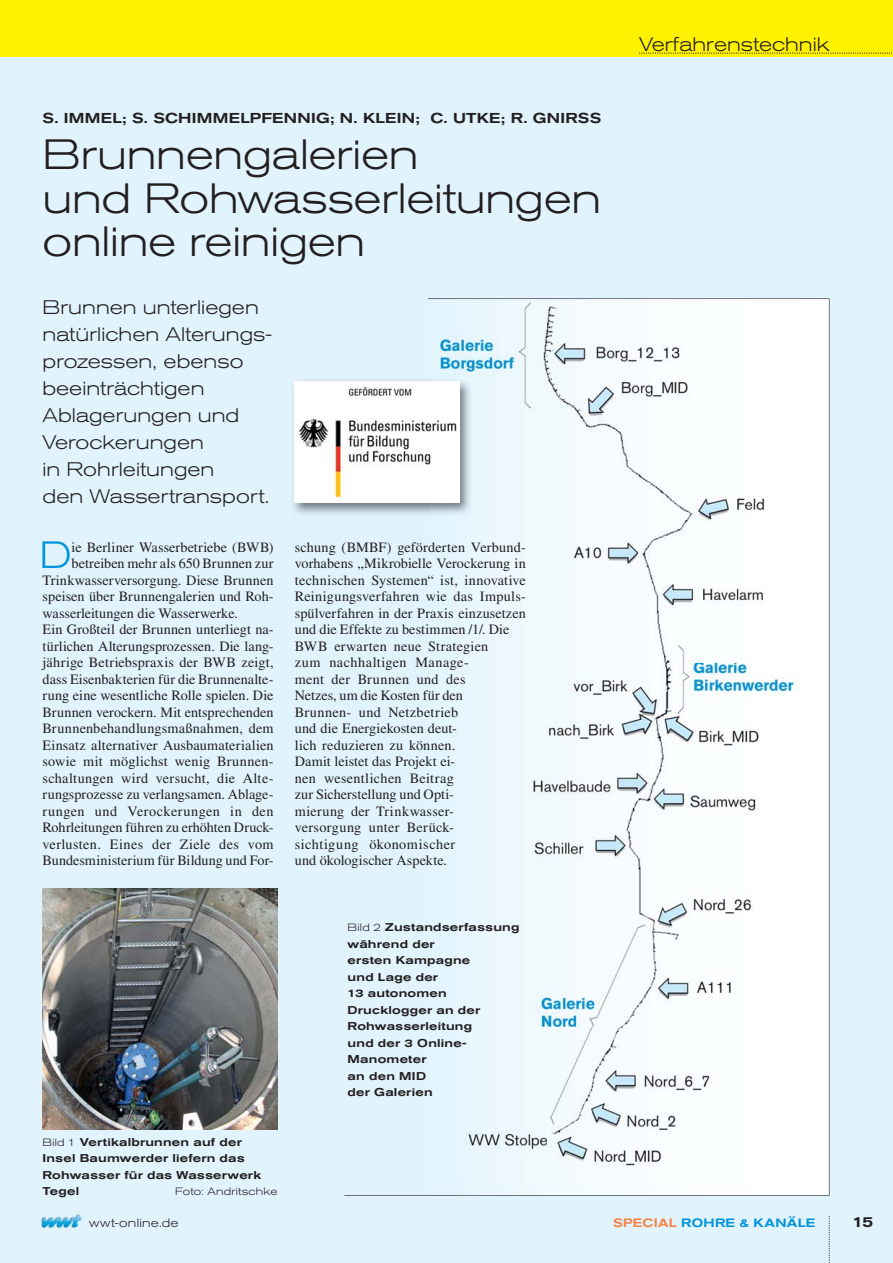
<style>
.page{position:relative;width:893px;height:1263px;background:#e1f3fd}
.page>*{position:absolute;margin:0;border:0;box-sizing:border-box;transform-origin:0 0}
.t1{font:300 expanded 42px/43.5px "Akzidenz Grotesk BQ";letter-spacing:-.005em;color:#231f20}
.t2{font:300 expanded 37.65px "Akzidenz Grotesk BQ";color:#0095d9}
.t3{font:300 expanded 19.5px/27px "Akzidenz Grotesk BQ";letter-spacing:.005em;color:#231f20}
.t4{font:500 expanded 15px "Akzidenz Grotesk BQ";color:#231f20}
.t5{font:14.25px/16.5px "Times LT Std";letter-spacing:.01em;color:#231f20}
.t6{font:500 expanded 14.25px "Akzidenz Grotesk BQ";letter-spacing:.015em;color:#231f20}
.t7{font:14.25px "Times LT Std";letter-spacing:.035em;color:#231f20}
.t8{font:500 expanded 12px "Akzidenz Grotesk BQ";letter-spacing:.02em;color:#0095d9}
.t9{font:300 expanded 12px "Akzidenz Grotesk BQ";letter-spacing:.02em;color:#231f20}
.t10{font:500 expanded 11.25px/16.5px "Akzidenz Grotesk BQ";letter-spacing:.015em;color:#231f20}
.t11{font:300 expanded 10.5px "Akzidenz Grotesk BQ";letter-spacing:.025em;color:#231f20}
.s1{font-weight:300;font-size:10.5px}
.s2{color:#f58345}
</style>
<div class="page">
<div style="left:0;top:0;width:893px;height:56px;background:#fff200"></div>
<svg style="left:639px;top:53px;width:254px;height:1px"></svg>
<svg style="left:829px;top:1216px;width:1px;height:47px"></svg>
<img style="left:41px;top:1212px;width:42px;height:17px">
<img style="left:293px;top:380px;width:51px;height:134px">
<img style="left:295px;top:382px;width:49px;height:121px">
<img style="left:43px;top:888px;width:234px;height:241px">
<svg style="left:344px;top:298px;width:485px;height:898px;fill:#f5fbff"></svg>
<p class="t6" style="left:43px;top:112px;width:560px">S. IMMEL; S. SCHIMMELPFENNIG; N. KLEIN; C. UTKE; R. GNIRSS</p>
<h1 class="t1" style="left:43px;top:137px;width:560px">Brunnengalerien<br>und Rohwasserleitungen online reinigen</h1>
<h3 class="t3" style="left:43px;top:296px;width:231px">Brunnen unterliegen natürlichen Alterungs&shy;prozessen, ebenso beeinträchtigen<br>Ablagerungen und<br>Verockerungen<br>in Rohrleitungen<br>den Wassertransport.</h3>
<h2 class="t2" style="left:39px;top:541px;width:34px">D</h2>
<p class="t5" style="left:72px;top:540px;width:203px">ie Berliner Wasserbetriebe (BWB)</p>
<p class="t5" style="left:72px;top:557px;width:204px">betreiben mehr als 650 Brunnen zur</p>
<p class="t5" style="left:43px;top:573px;width:233px">Trinkwasserversorgung. Diese Brunnen</p>
<p class="t5" style="left:43px;top:590px;width:233px">speisen über Brunnengalerien und Roh-</p>
<p class="t5" style="left:43px;top:606px;width:197px">wasserleitungen die Wasserwerke.</p>
<p class="t5" style="left:43px;top:623px;width:233px">Ein Großteil der Brunnen unterliegt na-</p>
<p class="t5" style="left:43px;top:639px;width:233px">türlichen Alterungsprozessen. Die lang-</p>
<p class="t5" style="left:43px;top:656px;width:233px">jährige Betriebs praxis der BWB zeigt,</p>
<p class="t5" style="left:43px;top:672px;width:233px">dass Eisenbakterien für die Brunnenalte-</p>
<p class="t5" style="left:43px;top:689px;width:233px">rung eine wesentliche Rolle spielen. Die</p>
<p class="t5" style="left:43px;top:705px;width:233px">Brunnen verockern. Mit entsprechenden</p>
<p class="t5" style="left:43px;top:722px;width:233px">Brunnenbehandlungsmaßnahmen, dem</p>
<p class="t5" style="left:43px;top:738px;width:233px">Einsatz alternativer Ausbaumaterialien</p>
<p class="t5" style="left:43px;top:755px;width:233px">sowie mit möglichst wenig Brunnen-</p>
<p class="t5" style="left:43px;top:771px;width:233px">schaltungen wird versucht, die Alte-</p>
<p class="t5" style="left:43px;top:788px;width:233px">rungsprozesse zu verlangsamen. Ablage-</p>
<p class="t7" style="left:43px;top:806px;width:233px">rungen und Verockerungen in den</p>
<p class="t5" style="left:43px;top:821px;width:233px">Rohrleitungen führen zu erhöhten Druck-</p>
<p class="t5" style="left:43px;top:837px;width:232px">verlusten. Eines der Ziele des vom</p>
<p class="t5" style="left:43px;top:854px;width:233px">Bundesministerium für Bildung und For-</p>
<p class="t5" style="left:295px;top:540px;width:233px">schung (BMBF) geförderten Verbund&shy;vorhabens „Mikrobielle Ver ockerung in technischen Systemen“ ist, innovative<br>Reinigungsverfahren wie das Impuls&shy;spülverfahren in der Praxis einzusetzen und die Effekte zu bestimmen /1/. Die<br>BWB erwarten neue Strategien<br>zum nachhaltigen Manage-<br>ment der Brunnen und des<br>Netzes, um die Kosten für den<br>Brunnen- und Netzbetrieb<br>und die Energiekosten deut-<br>lich reduzieren zu können.<br>Damit leistet das Projekt ei-<br>nen wesentlichen Beitrag<br>zur Sicherstellung und Opti-<br>mierung der Trinkwasser-<br>versorgung unter Berück-<br>sichtigung ökonomischer<br>und ökologischer Aspekte.</p>
<p class="t10" style="left:43px;top:1135px;width:220px"><span class="s1">Bild 1</span> Vertikalbrunnen auf der<br>Insel Baumwerder liefern das<br>Rohwasser für das Wasserwerk<br>Tegel</p>
<p class="t11" style="left:175px;top:1188px;width:104px">Foto: Andritschke</p>
<p class="t10" style="left:348px;top:920px;width:173px"><span class="s1">Bild 2</span> Zustandserfassung während der<br>ersten Kampagne<br>und Lage der<br>13 autonomen<br>Drucklogger an der<br>Rohwasserleitung<br>und der 3 Online-<br>Manometer<br>an den MID<br>der Galerien</p>
<h3 class="t3" style="left:639px;top:33px;width:192px">Verfahrenstechnik</h3>
<p class="t9" style="left:89px;top:1218px;width:91px">wwt-online.de</p>
<p class="t8" style="left:613px;top:1218px;width:204px"><span class="s2">SPECIAL</span> ROHRE &amp; KANÄLE</p>
<p class="t4" style="left:852px;top:1216px;width:23px">15</p>
</div>
